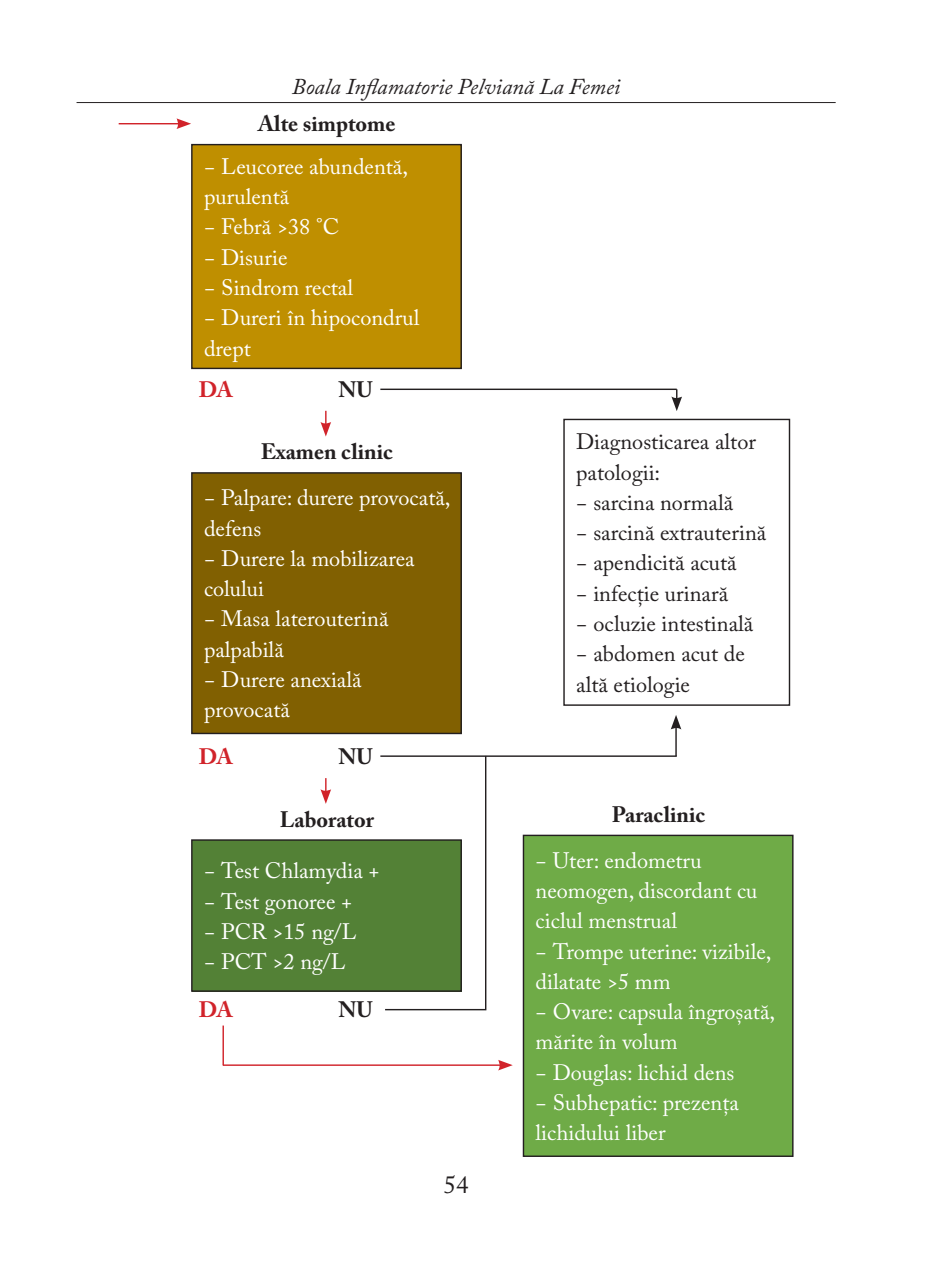
<style>
.page{position:relative;width:925px;height:1276px;background:#fff}
.page>*{position:absolute;margin:0;border:0;box-sizing:border-box;transform-origin:0 0}
.t1{font:24.75px "Adobe Caslon Pro";color:#231f20}
.t2{font:italic 22.5px "Adobe Caslon Pro";color:#231f20}
.t3{font:22.28px/30.4px "Adobe Caslon Pro";color:#fff}
.Table_Text_Left{font:22.28px/30.4px "Adobe Caslon Pro";color:#231f20}
.Table_Text_Left-2{font:700 22.28px "Adobe Caslon Pro";color:#231f20}
.Table_Text_Left-3{font:700 22.28px "Adobe Caslon Pro";color:#d1232a}
</style>
<div class="page">
<hr style="left:77px;top:102px;width:759px;height:1px;background:#231f20">
<div style="left:563px;top:419px;width:227px;height:287px;border:1px solid #231f20"></div>
<div style="left:192px;top:145px;width:269px;height:223px;background:#bf8f00"></div>
<div style="left:191px;top:144px;width:271px;height:225px;border:1px solid #231f20"></div>
<div style="left:192px;top:473px;width:269px;height:260px;background:#816001"></div>
<div style="left:191px;top:472px;width:271px;height:262px;border:1px solid #231f20"></div>
<div style="left:192px;top:840px;width:269px;height:151px;background:#538136"></div>
<div style="left:191px;top:839px;width:271px;height:153px;border:1px solid #231f20"></div>
<svg style="left:671px;top:389px;width:11px;height:22px"></svg>
<hr style="left:485px;top:756px;width:1px;height:254px;background:#231f20">
<hr style="left:675px;top:726px;width:2px;height:30px;background:#231f20">
<svg style="left:671px;top:715px;width:10px;height:14px"></svg>
<hr style="left:385px;top:1009px;width:100px;height:1px;background:#231f20">
<svg style="left:320px;top:411px;width:11px;height:25px"></svg>
<hr style="left:119px;top:123px;width:61px;height:1px;background:#d1232a">
<svg style="left:176px;top:118px;width:15px;height:11px"></svg>
<svg style="left:320px;top:778px;width:11px;height:26px"></svg>
<hr style="left:222px;top:1025px;width:2px;height:40px;background:#d1232a">
<hr style="left:223px;top:1064px;width:279px;height:2px;background:#d1232a">
<svg style="left:498px;top:1060px;width:15px;height:10px"></svg>
<hr style="left:380px;top:388px;width:297px;height:2px;background:#231f20">
<hr style="left:380px;top:755px;width:297px;height:2px;background:#231f20">
<div style="left:523px;top:835px;width:270px;height:321px;background:#6fab47"></div>
<div style="left:523px;top:834px;width:270px;height:323px;border:1px solid #231f20"></div>
<p class="t2" style="left:292px;top:73px;width:330px">Boala Inflamatorie Pelviană La Femei</p>
<p class="Table_Text_Left-2" style="left:258px;top:110px;width:139px">Alte simptome</p>
<p class="t3" style="left:204px;top:151px;width:206px">− Leucoree abundentă, purulentă</p>
<p class="t3" style="left:204px;top:211px;width:137px">− Febră &gt;38 °C</p>
<p class="t3" style="left:204px;top:242px;width:85px">− Disurie</p>
<p class="t3" style="left:204px;top:272px;width:151px">− Sindrom rectal</p>
<p class="t3" style="left:204px;top:302px;width:217px">− Dureri în hipocondrul drept</p>
<p class="Table_Text_Left-3" style="left:199px;top:376px;width:36px">DA</p>
<p class="Table_Text_Left-2" style="left:338px;top:376px;width:36px">NU</p>
<p class="Table_Text_Left-2" style="left:261px;top:439px;width:134px">Examen clinic</p>
<p class="t3" style="left:204px;top:482px;width:248px">− Palpare: durere provocată, defens</p>
<p class="t3" style="left:204px;top:543px;width:212px">− Durere la mobilizarea colului</p>
<p class="t3" style="left:204px;top:603px;width:186px">− Masa laterouterină palpabilă</p>
<p class="t3" style="left:204px;top:664px;width:159px">− Durere anexială provocată</p>
<p class="Table_Text_Left-3" style="left:199px;top:743px;width:36px">DA</p>
<p class="Table_Text_Left-2" style="left:338px;top:743px;width:36px">NU</p>
<p class="Table_Text_Left-2" style="left:280px;top:806px;width:95px">Laborator</p>
<p class="t3" style="left:204px;top:855px;width:177px">− Test Chlamydia +</p>
<p class="t3" style="left:204px;top:885px;width:150px">− Test gonoree +</p>
<p class="t3" style="left:204px;top:916px;width:154px">− PCR &gt;15 ng/L</p>
<p class="t3" style="left:204px;top:946px;width:143px">− PCT &gt;2 ng/L</p>
<p class="Table_Text_Left-3" style="left:199px;top:996px;width:36px">DA</p>
<p class="Table_Text_Left-2" style="left:338px;top:996px;width:36px">NU</p>
<p class="t1" style="left:444px;top:1169px;width:26px">54</p>
<p class="Table_Text_Left" style="left:576px;top:426px;width:181px">Diagnosticarea altor patologii:</p>
<p class="Table_Text_Left" style="left:576px;top:487px;width:159px">− sarcina normală</p>
<p class="Table_Text_Left" style="left:576px;top:517px;width:192px">− sarcină extrauterină</p>
<p class="Table_Text_Left" style="left:576px;top:547px;width:162px">− apendicită acută</p>
<p class="Table_Text_Left" style="left:576px;top:578px;width:154px">− infecție urinară</p>
<p class="Table_Text_Left" style="left:576px;top:608px;width:179px">− ocluzie intestinală</p>
<p class="Table_Text_Left" style="left:576px;top:638px;width:170px">− abdomen acut de altă etiologie</p>
<p class="Table_Text_Left-2" style="left:612px;top:801px;width:95px">Paraclinic</p>
<p class="t3" style="left:536px;top:844px;width:223px">− Uter: endometru neomogen, discordant cu ciclul menstrual</p>
<p class="t3" style="left:536px;top:935px;width:237px">− Trompe uterine: vizibile, dilatate &gt;5 mm</p>
<p class="t3" style="left:536px;top:996px;width:241px">− Ovare: capsula îngroșată, mărite în volum</p>
<p class="t3" style="left:536px;top:1057px;width:200px">− Douglas: lichid dens</p>
<p class="t3" style="left:536px;top:1087px;width:205px">− Subhepatic: prezența lichidului liber</p>
</div>
